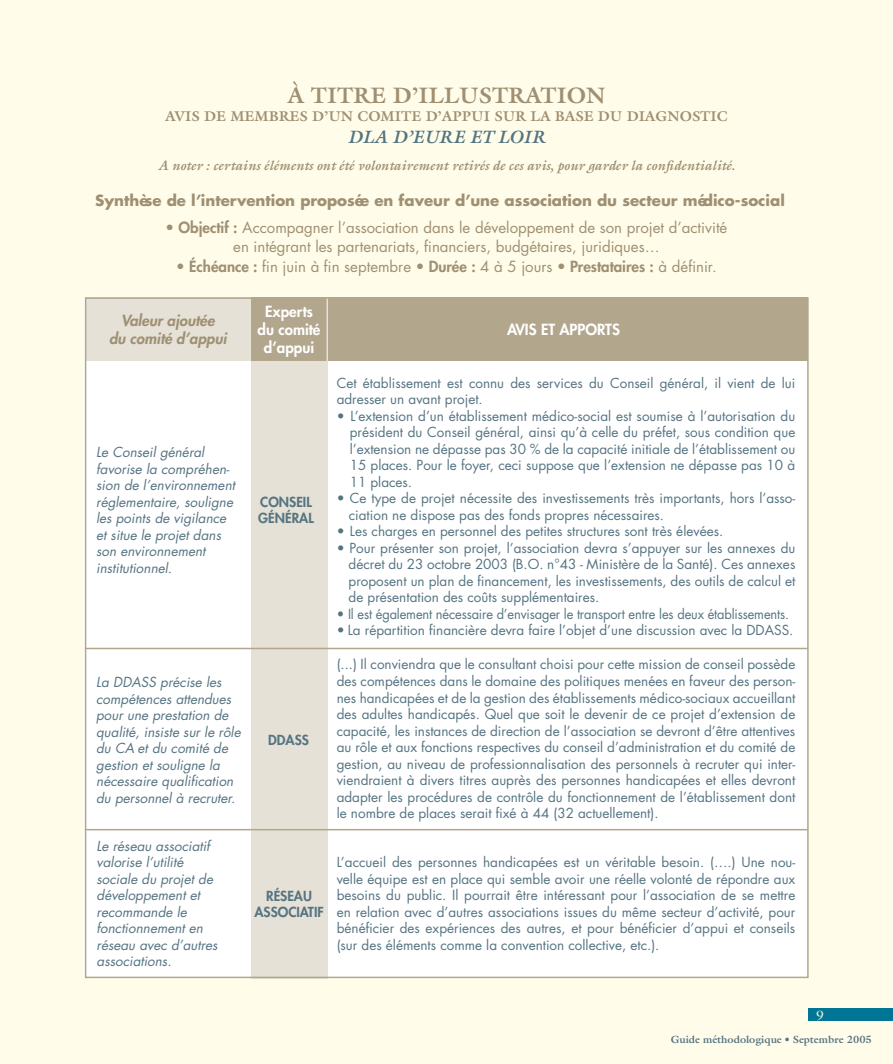
<style>
.page{position:relative;width:893px;height:1064px;background:#fff}
.page>*{position:absolute;margin:0;border:0;box-sizing:border-box;transform-origin:0 0}
.t1{font:700 22.5px "Galliard";color:#9f8f73}
.t2{font:italic 700 18px "Galliard";color:#557482}
.t3{font:15px/19.5px "Futura";color:#9f8f73;text-align:center}
.t4{font:700 15px "Futura";color:#9f8f73}
.t5{font:800 15px/18px "Futura";color:#fff;text-align:center}
.t6{font:italic 800 15px/18px "Futura";color:#9f8f73;text-align:center}
.t7{font:700 14.25px "Galliard";color:#9f8f73}
.t8{font:13.5px/16.5px "Futura";color:#557482;text-align:justify}
.t9{font:italic 13.5px/16.5px "Futura";color:#557482}
.t10{font:italic 700 13.5px "Galliard";color:#9f8f73}
.t11{font:13.5px "Futura";color:#557482;scale:.95 1}
.t12{font:800 13.5px/16.2px "Futura";color:#557482}
.t13{font:13.5px "Galliard";color:#f2f2d7}
.t14{font:700 10.5px "Galliard";color:#557482}
.s1{font-weight:800}
</style>
<div class="page">
<div style="left:0;top:0;width:892px;height:1063px;background:#fffde9"></div>
<div style="left:85px;top:297px;width:723px;height:681px;background:#fff"></div>
<div style="left:808px;top:1008px;width:84px;height:13px;background:#007595"></div>
<div style="left:251px;top:343px;width:76px;height:635px;background:#e5e1d6"></div>
<div style="left:327px;top:297px;width:481px;height:64px;background:#b2a68d"></div>
<hr style="left:85px;top:647px;width:723px;height:2px;background:#b2a68d">
<hr style="left:85px;top:828px;width:723px;height:2px;background:#b2a68d">
<div style="left:251px;top:297px;width:76px;height:64px;background:#b2a68d"></div>
<hr style="left:327px;top:297px;width:1px;height:64px;background:#fff">
<div style="left:85px;top:297px;width:166px;height:64px;background:#e5e1d6"></div>
<h1 class="t1" style="left:287px;top:87px;width:319px">À TITRE D’ILLUSTRATION</h1>
<p class="t7" style="left:165px;top:111px;width:564px">AVIS DE MEMBRES D’UN COMITE D’APPUI SUR LA BASE DU DIAGNOSTIC</p>
<h2 class="t2" style="left:347px;top:130px;width:199px">DLA D’EURE ET LOIR</h2>
<p class="t10" style="left:158px;top:161px;width:578px">A noter : certains éléments ont été volontairement retirés de ces avis, pour garder la confidentialité.</p>
<p class="t4" style="left:95px;top:193px;width:691px">Synthèse de l’intervention proposée en faveur d’une association du secteur médico-social</p>
<p class="t3" style="left:165px;top:219px;width:563px"><span class="s1">• Objectif :</span> Accompagner l’association dans le développement de son projet d’activité en intégrant les partenariats, financiers, budgétaires, juridiques…</p>
<p class="t3" style="left:176px;top:258px;width:542px"><span class="s1">• Échéance :</span> fin juin à fin septembre <span class="s1">• Durée :</span> 4 à 5 jours <span class="s1">• Prestataires :</span> à définir.</p>
<p class="t6" style="left:109px;top:313px;width:119px">Valeur ajoutée<br>du comité d’appui</p>
<p class="t5" style="left:257px;top:304px;width:64px">Experts du comité d’appui</p>
<p class="t9" style="left:96px;top:445px;width:140px">Le Conseil général favorise la compréhen&shy;sion de l’environnement réglementaire, souligne les points de vigilance et situe le projet dans son environnement institutionnel.</p>
<p class="t12" style="left:258px;top:495px;width:57px">CONSEIL<br>GÉNÉRAL</p>
<p class="t9" style="left:96px;top:675px;width:146px">La DDASS précise les compétences attendues pour une prestation de qualité, insiste sur le rôle du CA et du comité de gestion et souligne la nécessaire qualification du personnel à recruter.</p>
<p class="t9" style="left:96px;top:838px;width:122px">Le réseau associatif valorise l’utilité sociale du projet de développement et recommande le fonctionnement en réseau avec d’autres associations.</p>
<p class="t12" style="left:268px;top:733px;width:42px">DDASS</p>
<p class="t12" style="left:254px;top:888px;width:71px;text-align:center">RÉSEAU<br>ASSOCIATIF</p>
<p class="t5" style="left:507px;top:322px;width:114px">AVIS ET APPORTS</p>
<p class="t8" style="left:337px;top:376px;width:460px">Cet établissement est connu des services du Conseil général, il vient de lui adresser un avant projet.</p>
<p class="t8" style="left:349px;top:409px;width:447px;text-indent:-13px">• L’extension d’un établissement médico-social est soumise à l’autorisation du président du Conseil général, ainsi qu’à celle du préfet, sous condition que l’extension ne dépasse pas 30 % de la capacité initiale de l’établissement ou 15 places. Pour le foyer, ceci suppose que l’extension ne dépasse pas 10 à 11 places.</p>
<p class="t8" style="left:349px;top:491px;width:448px;text-indent:-12px">• Ce type de projet nécessite des investissements très importants, hors l’asso&shy;ciation ne dispose pas des fonds propres nécessaires.</p>
<p class="t8" style="left:337px;top:524px;width:388px">• Les charges en personnel des petites structures sont très élevées.</p>
<p class="t8" style="left:348px;top:541px;width:448px;text-indent:-12px">• Pour présenter son projet, l’association devra s’appuyer sur les annexes du décret du 23 octobre 2003 (B.O. n°43 - Ministère de la Santé). Ces annexes proposent un plan de financement, les investissements, des outils de calcul et de présentation des coûts supplémentaires.</p>
<p class="t11" style="left:337px;top:607px;width:477px">• Il est également nécessaire d’envisager le transport entre les deux établissements.</p>
<p class="t8" style="left:337px;top:623px;width:458px">• La répartition financière devra faire l’objet d’une discussion avec la DDASS.</p>
<p class="t8" style="left:337px;top:657px;width:460px">(...) Il conviendra que le consultant choisi pour cette mission de conseil possède des compétences dans le domaine des politiques menées en faveur des person&shy;nes handicapées et de la gestion des établissements médico-sociaux accueillant des adultes handicapés. Quel que soit le devenir de ce projet d’extension de capacité, les instances de direction de l’association se devront d’être attentives au rôle et aux fonctions respectives du conseil d’administration et du comité de gestion, au niveau de professionnalisation des personnels à recruter qui inter&shy;viendraient à divers titres auprès des personnes handicapées et elles devront adapter les procédures de contrôle du fonctionnement de l’établissement dont le nombre de places serait fixé à 44 (32 actuellement).</p>
<p class="t8" style="left:337px;top:855px;width:460px">L’accueil des personnes handicapées est un véritable besoin. (….) Une nou&shy;velle équipe est en place qui semble avoir une réelle volonté de répondre aux besoins du public. Il pourrait être intéressant pour l’association de se mettre en relation avec d’autres associations issues du même secteur d’activité, pour bénéficier des expériences des autres, et pour bénéficier d’appui et conseils (sur des éléments comme la convention collective, etc.).</p>
<p class="t13" style="left:816px;top:1009px;width:9px">9</p>
<p class="t14" style="left:670px;top:1034px;width:203px">Guide méthodologique • Septembre 2005</p>
</div>
